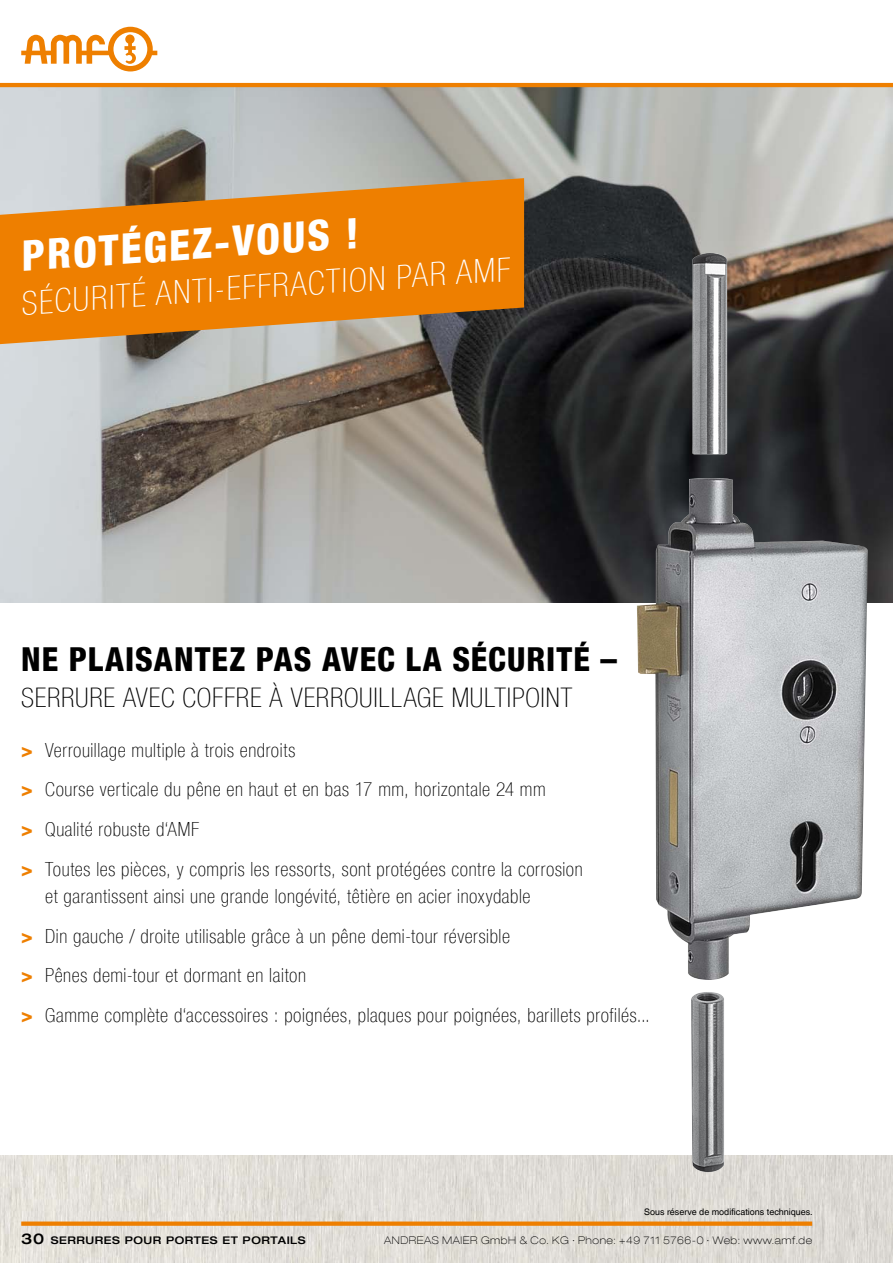
<style>
.page{position:relative;width:893px;height:1263px;background:#fff}
.page>*{position:absolute;margin:0;border:0;box-sizing:border-box;transform-origin:0 0}
.t1{font:800 condensed 42px "Helvetica Neue LT Com";color:#fff}
.t2{font:800 condensed 33px "Helvetica Neue LT Com";color:#000}
.t3{font:100 condensed 33px "Helvetica Neue LT Com";color:#fff}
.t4{font:100 condensed 27px "Helvetica Neue LT Com";letter-spacing:.025em;color:#000}
.t5{font:100 condensed 19.5px/39.8px "Helvetica Neue LT Com";letter-spacing:.03em;color:#000}
.t6{font:100 expanded 10.5px "Helvetica Neue LT Com";letter-spacing:.05em;color:#000}
.t7{font:500 expanded 10.5px "Helvetica Neue LT Com";letter-spacing:.05em;color:#000}
.t8{font:9px "Helvetica World";color:#000}
.s1{font-weight:800;color:#ee7f00}
.s2{font-size:15px}
</style>
<div class="page">
<img style="left:0;top:1155px;width:892px;height:108px">
<svg style="left:21px;top:27px;width:136px;height:44px"></svg>
<div style="left:21px;top:1221px;width:791px;height:5px;background:#ee7f00"></div>
<img style="left:0;top:87px;width:893px;height:516px">
<img style="left:637px;top:478px;width:231px;height:502px">
<img style="left:691px;top:992px;width:33px;height:180px">
<img style="left:692px;top:253px;width:35px;height:201px">
<hr style="left:0;top:83px;width:893px;height:4px;background:#ee7f00">
<svg style="left:0;top:178px;width:524px;height:166px;background:#da8421"></svg>
<h1 class="t1" style="left:19px;top:231px;width:340px;rotate:-4deg">PROTÉGEZ-VOUS !</h1>
<h2 class="t3" style="left:20px;top:284px;width:488px;rotate:-4deg">SÉCURI TÉ ANTI-EFFR ACTIONPARAMF</h2>
<h2 class="t2" style="left:21px;top:639px;width:66px">NE PLAISANTEZ</h2>
<h2 class="t2" style="left:256px;top:639px;width:19px">PAS</h2>
<h2 class="t2" style="left:322px;top:639px;width:149px">AVEC LA SÉCURITÉ</h2>
<h2 class="t2" style="left:600px;top:639px;width:18px">–</h2>
<h3 class="t4" style="left:21px;top:682px;width:546px">Serrure avec coffre à verrouillage multipo int</h3>
<p class="t5" style="left:21px;top:730px;width:563px"><span class="s1">&gt;</span> Verrouillage multiple à trois endroits<br><span class="s1">&gt;</span> Course verticale du pêne en haut et en bas 17 mm, horizontale 24 mm<br><span class="s1">&gt;</span> Qualité robuste d‘AMF<br><span class="s1">&gt;</span> Toutes les pièces, y compris les ressorts, sont protégées contre la corrosion</p>
<p class="t5" style="left:21px;top:876px;width:630px;text-indent:24px">et garantissent ainsi une grande longévité, têtière en acier inoxydable<br><span class="s1">&gt;</span> Din gauche / droite utilisable grâce à un pêne demi-tour réversible<br><span class="s1">&gt;</span> Pênes demi-tour et dormant en laiton<br><span class="s1">&gt;</span> Gamme complète d‘accessoires : poignées, plaques pour poignées, barillets profilés...</p>
<p class="t8" style="left:644px;top:1207px;width:170px">Sous réserve de modifications techniques.</p>
<p class="t7" style="left:21px;top:1233px;width:285px"><span class="s2">30</span> SERRURES POUR PORTES ET PORTAILS</p>
<p class="t6" style="left:384px;top:1233px;width:429px">ANDREAS MAIER GmbH &amp; Co. KG ∙ Phone: +49 711 5766-0 ∙ Web: www.amf.de</p>
</div>
